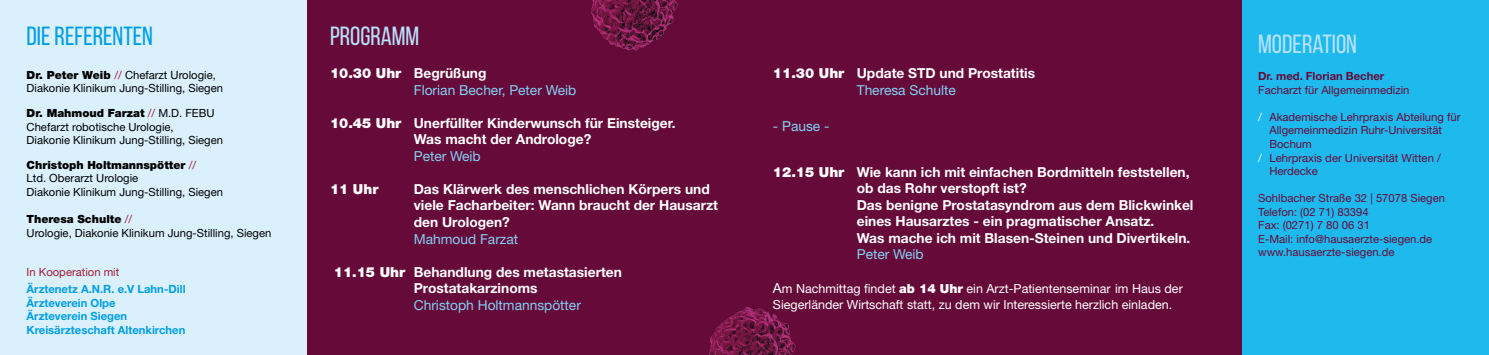
<style>
.page{position:relative;width:1489px;height:355px;background:#fff}
.page>*{position:absolute;margin:0;border:0;box-sizing:border-box;transform-origin:0 0}
.t1{font:26.25px "Bebas Neue";color:#b7e2fa}
.t2{font:26.25px "Bebas Neue";color:#009fe3}
.t3{font:700 13.75px/16.5px "Helvetica Neue LT Pro";color:#fff;text-align:center}
.t4{font:13.75px "Helvetica Neue LT Std";color:#83d0f5}
.t5{font:900 13.75px "Helvetica Neue LT Std";color:#fff}
.t6{font:12.5px/16.5px "Helvetica Neue LT Std";color:#fff}
.t7{font:11.25px/13.5px "Helvetica Neue LT Std";color:#000}
.t8{font:11.25px/13.5px "Helvetica Neue LT Std";color:#660a39}
.t9{font:700 11.25px/13.5px "Helvetica Neue LT Pro";color:#009fe3}
.t10{font:700 11.25px "Helvetica Neue LT Pro";color:#660a39}
.t11{font:11.25px "Helvetica Neue LT Std";color:#a11e38}
.s1{font-weight:900}
.s2{color:#a11e38}
.s3{font-family:"Helvetica Neue LT Std";font-weight:900}
.s4{font-size:13.75px}
.s5{color:#fff}
</style>
<div class="page">
<div style="left:0;top:0;width:322px;height:354px;background:#dbf0fd"></div>
<div style="left:307px;top:0;width:934px;height:354px;background:#660a39"></div>
<div style="left:1241px;top:0;width:247px;height:354px;background:#1fbaed"></div>
<img style="left:590px;top:0;width:88px;height:51px">
<img style="left:708px;top:307px;width:88px;height:47px">
<h1 class="t2" style="left:27px;top:22px;width:128px">DIE REFERENTEN</h1>
<p class="t7" style="left:27px;top:68px;width:198px"><span class="s1">Dr. Peter Weib</span> <span class="s2">//</span> Chefarzt Urologie,<br>Diakonie Klinikum Jung-Stilling, Siegen</p>
<p class="t7" style="left:27px;top:106px;width:198px"><span class="s1">Dr. Mahmoud Farzat</span> <span class="s2">//</span> M.D. FEBU<br>Chefarzt robotische Urologie,<br>Diakonie Klinikum Jung-Stilling, Siegen</p>
<p class="t7" style="left:27px;top:158px;width:198px"><span class="s1">Christoph Holtmannspötter</span> <span class="s2">//<br></span>Ltd. Oberarzt Urologie<br>Diakonie Klinikum Jung-Stilling, Siegen</p>
<p class="t7" style="left:27px;top:212px;width:246px"><span class="s1">Theresa Schulte</span> <span class="s2">//<br></span>Urologie, Diakonie Klinikum Jung-Stilling, Siegen</p>
<p class="t11" style="left:27px;top:264px;width:94px">In Kooperation mit</p>
<p class="t9" style="left:27px;top:282px;width:160px">Ärztenetz A.N.R. e.V Lahn-Dill<br>Ärzteverein Olpe<br>Ärzteverein Siegen<br>Kreisärzteschaft Altenkirchen</p>
<h1 class="t1" style="left:330px;top:22px;width:91px">PROGRAMM</h1>
<p class="t3" style="left:330px;top:65px;width:158px"><span class="s3">10.30 Uhr</span> Begrüßung</p>
<p class="t4" style="left:414px;top:81px;width:164px">Florian Becher, Peter Weib</p>
<p class="t3" style="left:330px;top:114px;width:347px"><span class="s3">10.45 Uhr</span> Unerfüllter Kinderwunsch für Einsteiger.<br>Was macht der Androloge?</p>
<p class="t4" style="left:414px;top:147px;width:68px">Peter Weib</p>
<p class="t5" style="left:330px;top:180px;width:50px">11 Uhr</p>
<p class="t3" style="left:414px;top:180px;width:306px;text-align:left">Das Klärwerk des menschlichen Körpers und viele Facharbeiter: Wann braucht der Hausarzt den Urologen?</p>
<p class="t4" style="left:414px;top:230px;width:106px">Mahmoud Farzat</p>
<p class="t3" style="left:334px;top:263px;width:289px"><span class="s3">11.15 Uhr</span> Behandlung des metastasierten<br>Prostatakarzinoms</p>
<p class="t4" style="left:414px;top:296px;width:169px">Christoph Holtmannspötter</p>
<p class="t3" style="left:773px;top:65px;width:264px"><span class="s3">11.30 Uhr</span> Update STD und Prostatitis</p>
<p class="t4" style="left:856px;top:81px;width:101px">Theresa Schulte</p>
<p class="t4" style="left:773px;top:118px;width:58px">- Pause -</p>
<p class="t3" style="left:856px;top:163px;width:338px;text-align:left;text-indent:-84px"><span class="s3">12.15 Uhr</span> Wie kann ich mit einfachen Bordmitteln feststellen, ob das Rohr verstopft ist?<br>Das benigne Prostatasyndrom aus dem Blickwinkel eines Hausarztes - ein pragmatischer Ansatz.<br>Was mache ich mit Blasen-Steinen und Divertikeln.</p>
<p class="t4" style="left:856px;top:246px;width:68px">Peter Weib</p>
<p class="t6" style="left:773px;top:279px;width:411px"><span class="s4">A</span>m Nachmittag findet <span class="s1">ab 14 Uhr</span> ein Arzt-Patientenseminar im Haus der<br>Siegerländer Wirtschaft statt, zu dem wir Interessierte herzlich einladen.</p>
<h1 class="t1" style="left:1258px;top:30px;width:100px">MODERATION</h1>
<p class="t10" style="left:1258px;top:69px;width:128px">Dr. med. Florian Becher</p>
<p class="t8" style="left:1258px;top:83px;width:153px">Facharzt für Allgemeinmedizin</p>
<p class="t8" style="left:1258px;top:110px;width:204px"><span class="s5">/</span> Akademische Lehrpraxis Abteilung für</p>
<p class="t8" style="left:1269px;top:123px;width:174px">Allgemeinmedizin Ruhr-Universität</p>
<p class="t8" style="left:1269px;top:137px;width:44px">Bochum</p>
<p class="t8" style="left:1258px;top:150px;width:184px"><span class="s5">/</span> Lehrpraxis der Universität Witten /</p>
<p class="t8" style="left:1269px;top:164px;width:50px">Herdecke</p>
<p class="t8" style="left:1258px;top:191px;width:188px">Sohlbacher Straße 32 | 57078 Siegen<br>Telefon: (02 71) 83394<br>Fax: (0271) 7 80 06 31<br>E-Mail: info@hausaerzte-siegen.de www.hausaerzte-siegen.de</p>
</div>
